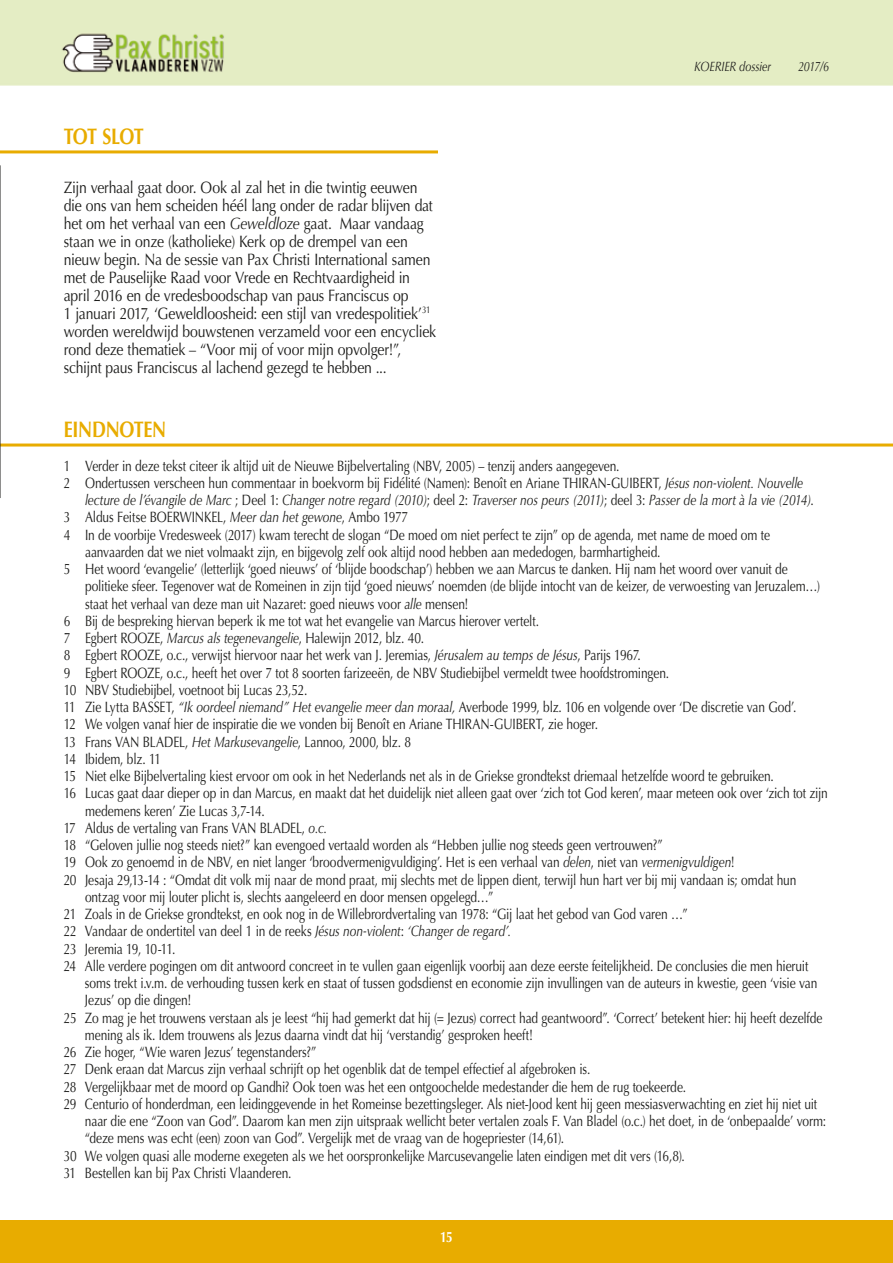
<style>
.page{position:relative;width:893px;height:1263px;background:#fff}
.page>*{position:absolute;margin:0;border:0;box-sizing:border-box;transform-origin:0 0}
.t1{font:700 22.5px "Optima LT Std";letter-spacing:-.02em;color:#e8ac00;scale:.8 1}
.t2{font:16.5px/18px "Optima LT Std";letter-spacing:-.015em;color:#1d1d1b;scale:.85 1}
.t3{font:15px "Optima LT Std";letter-spacing:-.01em;color:#1d1d1b;scale:.8 1}
.t4{font:italic 15px "Optima LT Std";letter-spacing:-.005em;color:#1d1d1b;scale:.8 1}
.t5{font:700 15px "Optima LT Std";color:#fff;scale:.8 1}
.t6{font:italic 13.5px "Optima LT Std";letter-spacing:-.015em;color:#1d1d1b;scale:.8 1}
.s1{font-style:italic}
.s2{font-style:normal}
</style>
<div class="page">
<div style="left:0;top:0;width:893px;height:85px;background:#e4edc4"></div>
<div style="left:0;top:1220px;width:893px;height:43px;background:#e8ac00"></div>
<hr style="left:0;top:150px;width:438px;height:3px;background:#e8ac00">
<hr style="left:0;top:443px;width:893px;height:3px;background:#e8ac00">
<svg style="left:0;top:165px;width:1px;height:333px"></svg>
<h1 class="t1" style="left:64px;top:123px;width:101px">TOT SLOT</h1>
<p class="t2" style="left:64px;top:178px;width:440px">Zijn verhaal gaat door. Ook al zal het in die twintig eeuwen die ons van hem scheiden héél lang onder de radar blijven dat het om het verhaal van een <span class="s1">Geweldloze</span> gaat. Maar vandaag staan we in onze (katholieke) Kerk op de drempel van een nieuw begin. Na de sessie van Pax Christi International samen met de Pauselijke Raad voor Vrede en Rechtvaardigheid in april 2016 en de vredesboodschap van paus Franciscus op<br>1 januari 2017, ‘Geweldloosheid: een stijl van vredespolitiek’<sup>31 </sup>worden wereldwijd bouwstenen verzameld voor een encycliek rond deze thematiek – “Voor mij of voor mijn opvolger!”, schijnt paus Franciscus al lachend gezegd te hebben ...</p>
<p class="t6" style="left:694px;top:58px;width:98px">KOERIER dossier</p>
<p class="t6" style="left:798px;top:58px;width:40px">2017/6</p>
<h1 class="t1" style="left:64px;top:416px;width:130px">EINDNOTEN</h1>
<p class="t3" style="left:64px;top:457px;width:696px">1 Verder in deze tekst citeer ik altijd uit de Nieuwe Bijbelvertaling (NBV, 2005) – tenzij anders aangegeven.</p>
<p class="t3" style="left:64px;top:474px;width:926px">2 Ondertussen verscheen hun commentaar in boekvorm bij Fidélité (Namen): Benoît en Ariane THIRAN-GUIBERT, <span class="s1">Jésus non-violent. Nouvelle</span></p>
<p class="t4" style="left:85px;top:491px;width:912px">lecture de l’évangile de Marc <span class="s2">; Deel 1:</span> Changer notre regard (2010)<span class="s2">; deel 2:</span> Traverser nos peurs (2011)<span class="s2">; deel 3:</span> Passer de la mort à la vie (2014)<span class="s2">.</span></p>
<p class="t3" style="left:64px;top:509px;width:432px">3 Aldus Feitse BOERWINKEL, <span class="s1">Meer dan het gewone</span>, Ambo 1977</p>
<p class="t3" style="left:64px;top:526px;width:884px">4 In de voorbije Vredesweek (2017) kwam terecht de slogan “De moed om niet perfect te zijn” op de agenda, met name de moed om te</p>
<p class="t3" style="left:85px;top:543px;width:721px">aanvaarden dat we niet volmaakt zijn, en bijgevolg zelf ook altijd nood hebben aan mededogen, barmhartigheid.</p>
<p class="t3" style="left:64px;top:560px;width:907px">5 Het woord ‘evangelie’ (letterlijk ‘goed nieuws’ of ‘blijde boodschap’) hebben we aan Marcus te danken. Hij nam het woord over vanuit de</p>
<p class="t3" style="left:85px;top:578px;width:920px">politieke sfeer. Tegenover wat de Romeinen in zijn tijd ‘goed nieuws’ noemden (de blijde intocht van de keizer, de verwoesting van Jeruzalem…)</p>
<p class="t3" style="left:85px;top:595px;width:481px">staat het verhaal van deze man uit Nazaret: goed nieuws voor <span class="s1">alle</span> mensen!</p>
<p class="t3" style="left:64px;top:612px;width:596px">6 Bij de bespreking hiervan beperk ik me tot wat het evangelie van Marcus hierover vertelt.</p>
<p class="t3" style="left:64px;top:629px;width:452px">7 Egbert ROOZE, <span class="s1">Marcus als tegenevangelie</span>, Halewijn 2012, blz. 40.</p>
<p class="t3" style="left:64px;top:647px;width:723px">8 Egbert ROOZE, o.c., verwijst hiervoor naar het werk van J. Jeremias, <span class="s1">Jérusalem au temps de Jésus</span>, Parijs 1967.</p>
<p class="t3" style="left:64px;top:664px;width:758px">9 Egbert ROOZE, o.c., heeft het over 7 tot 8 soorten farizeeën, de NBV Studiebijbel vermeldt twee hoofdstromingen.</p>
<p class="t3" style="left:64px;top:681px;width:306px">10 NBV Studiebijbel, voetnoot bij Lucas 23,52.</p>
<p class="t3" style="left:64px;top:698px;width:917px">11 Zie Lytta BASSET, <span class="s1">“Ik oordeel niemand” Het evangelie meer dan moraal,</span> Averbode 1999, blz. 106 en volgende over ‘De discretie van God’.</p>
<p class="t3" style="left:64px;top:716px;width:669px">12 We volgen vanaf hier de inspiratie die we vonden bij Benoît en Ariane THIRAN-GUIBERT, zie hoger.</p>
<p class="t3" style="left:64px;top:733px;width:436px">13 Frans VAN BLADEL, <span class="s1">Het Markusevangelie</span>, Lannoo, 2000, blz. 8</p>
<p class="t3" style="left:64px;top:750px;width:123px">14 Ibidem, blz. 11</p>
<p class="t3" style="left:64px;top:767px;width:889px">15 Niet elke Bijbelvertaling kiest ervoor om ook in het Nederlands net als in de Griekse grondtekst driemaal hetzelfde woord te gebruiken.</p>
<p class="t3" style="left:64px;top:785px;width:957px">16 Lucas gaat daar dieper op in dan Marcus, en maakt dat het duidelijk niet alleen gaat over ‘zich tot God keren’, maar meteen ook over ‘zich tot zijn</p>
<p class="t3" style="left:85px;top:802px;width:226px">medemens keren’ Zie Lucas 3,7-14.</p>
<p class="t3" style="left:64px;top:819px;width:331px">17 Aldus de vertaling van Frans VAN BLADEL, <span class="s1">o.c.</span></p>
<p class="t3" style="left:64px;top:836px;width:750px">18 “Geloven jullie nog steeds niet?” kan evengoed vertaald worden als “Hebben jullie nog steeds geen vertrouwen?”</p>
<p class="t3" style="left:64px;top:854px;width:840px">19 Ook zo genoemd in de NBV, en niet langer ‘broodvermenigvuldiging’. Het is een verhaal van <span class="s1">delen</span>, niet van <span class="s1">vermenigvuldigen</span>!</p>
<p class="t3" style="left:64px;top:871px;width:917px">20 Jesaja 29,13-14 : “Omdat dit volk mij naar de mond praat, mij slechts met de lippen dient, terwijl hun hart ver bij mij vandaan is; omdat hun</p>
<p class="t3" style="left:85px;top:888px;width:512px">ontzag voor mij louter plicht is, slechts aangeleerd en door mensen opgelegd…”</p>
<p class="t3" style="left:64px;top:905px;width:781px">21 Zoals in de Griekse grondtekst, en ook nog in de Willebrordvertaling van 1978: “Gij laat het gebod van God varen …”</p>
<p class="t3" style="left:64px;top:923px;width:561px">22 Vandaar de ondertitel van deel 1 in de reeks <span class="s1">Jésus non-violent</span>: <span class="s1">‘Changer de regard’.</span></p>
<p class="t3" style="left:64px;top:940px;width:141px">23 Jeremia 19, 10-11.</p>
<p class="t3" style="left:64px;top:957px;width:932px">24 Alle verdere pogingen om dit antwoord concreet in te vullen gaan eigenlijk voorbij aan deze eerste feitelijkheid. De conclusies die men hieruit</p>
<p class="t3" style="left:85px;top:974px;width:917px">soms trekt i.v.m. de verhouding tussen kerk en staat of tussen godsdienst en economie zijn invullingen van de auteurs in kwestie, geen ‘visie van</p>
<p class="t3" style="left:85px;top:992px;width:135px">Jezus’ op die dingen!</p>
<p class="t3" style="left:64px;top:1009px;width:950px">25 Zo mag je het trouwens verstaan als je leest “hij had gemerkt dat hij (= Jezus) correct had geantwoord”. ‘Correct’ betekent hier: hij heeft dezelfde</p>
<p class="t3" style="left:85px;top:1026px;width:562px">mening als ik. Idem trouwens als Jezus daarna vindt dat hij ‘verstandig’ gesproken heeft!</p>
<p class="t3" style="left:64px;top:1043px;width:317px">26 Zie hoger, “Wie waren Jezus’ tegenstanders?”</p>
<p class="t3" style="left:64px;top:1061px;width:660px">27 Denk eraan dat Marcus zijn verhaal schrijft op het ogenblik dat de tempel effectief al afgebroken is.</p>
<p class="t3" style="left:64px;top:1078px;width:779px">28 Vergelijkbaar met de moord op Gandhi? Ook toen was het een ontgoochelde medestander die hem de rug toekeerde.</p>
<p class="t3" style="left:64px;top:1095px;width:943px">29 Centurio of honderdman, een leidinggevende in het Romeinse bezettingsleger. Als niet-Jood kent hij geen messiasverwachting en ziet hij niet uit</p>
<p class="t3" style="left:85px;top:1112px;width:928px">naar die ene “Zoon van God”. Daarom kan men zijn uitspraak wellicht beter vertalen zoals F. Van Bladel (o.c.) het doet, in de ‘onbepaalde’ vorm:</p>
<p class="t3" style="left:85px;top:1130px;width:601px">“deze mens was echt (een) zoon van God”. Vergelijk met de vraag van de hogepriester (14,61).</p>
<p class="t3" style="left:64px;top:1147px;width:778px">30 We volgen quasi alle moderne exegeten als we het oorspronkelijke Marcusevangelie laten eindigen met dit vers (16,8).</p>
<p class="t3" style="left:64px;top:1164px;width:286px">31 Bestellen kan bij Pax Christi Vlaanderen.</p>
<p class="t5" style="left:440px;top:1228px;width:17px">15</p>
</div>
